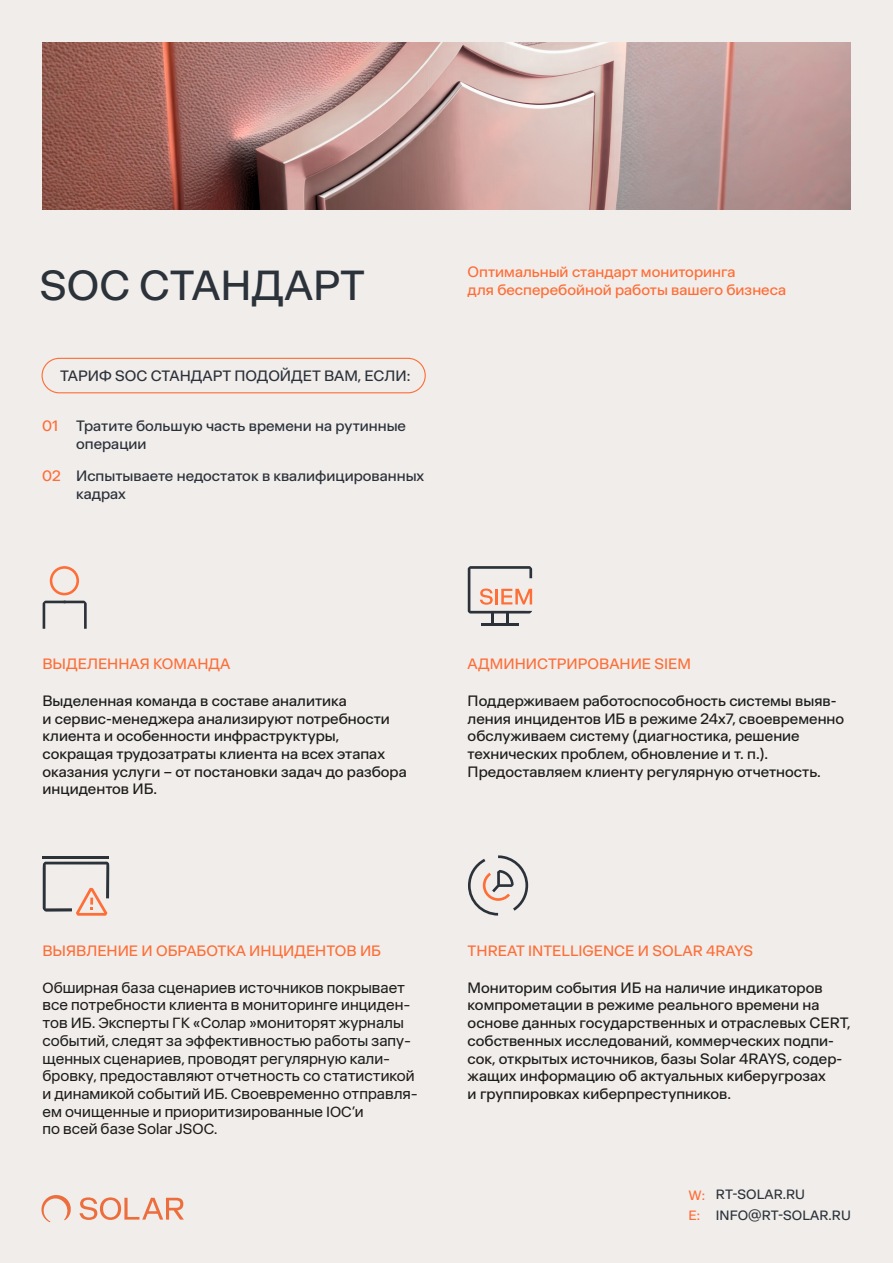
<style>
.page{position:relative;width:893px;height:1263px;background:#f1edeb}
.page>*{position:absolute;margin:0;border:0;box-sizing:border-box;transform-origin:0 0}
.t1{font:42px "ONY One Beta";color:#2b323a}
.t2{font:15px/17.7px "ONY One Beta";color:#1d1d1b}
.t3{font:15px/17.7px "ONY Sans";color:#1d1d1b}
.t4{font:15px/18px "ONY One Beta";color:#fe6e36}
.t5{font:15px/18px "ONY One Beta";color:#2b323a}
.t6{font:13.5px/20.2px "ONY One Beta";color:#2b323a}
.s1{color:#fe6e36}
</style>
<div class="page">
<svg style="left:41px;top:1195px;width:143px;height:27px"></svg>
<div style="left:42px;top:358px;width:384px;height:35px;border:1px solid #fe6e36;border-radius:17px"></div>
<svg style="left:43px;top:601px;width:44px;height:28px"></svg>
<svg style="left:50px;top:566px;width:29px;height:29px"></svg>
<hr style="left:481px;top:623px;width:38px;height:3px;background:#2b323a">
<svg style="left:468px;top:566px;width:64px;height:57px"></svg>
<hr style="left:43px;top:856px;width:66px;height:3px;background:#2b323a">
<svg style="left:43px;top:862px;width:66px;height:54px"></svg>
<svg style="left:468px;top:855px;width:60px;height:60px"></svg>
<img style="left:43px;top:43px;width:807px;height:167px">
<h1 class="t1" style="left:40px;top:256px;width:326px">SOC СТАНДАРТ</h1>
<p class="t4" style="left:468px;top:262px;width:320px">Оптимальный стандарт мониторинга<br>для бесперебойной работы вашего бизнеса</p>
<p class="t5" style="left:60px;top:366px;width:352px">ТАРИФ SOC СТАНДАРТ ПОДОЙДЕТ ВАМ, ЕСЛИ:</p>
<p class="t4" style="left:42px;top:416px;width:17px">01</p>
<p class="t4" style="left:42px;top:466px;width:20px">02</p>
<p class="t5" style="left:76px;top:416px;width:332px">Тратите большую часть времени на рутинные операции</p>
<p class="t5" style="left:76px;top:466px;width:350px">Испытываете недостаток в квалифицированных кадрах</p>
<p class="t4" style="left:43px;top:654px;width:189px">ВЫДЕЛЕННАЯ КОМАНДА</p>
<p class="t2" style="left:43px;top:691px;width:366px">Выделенная команда в составе аналитика<br>и сервис-менеджера анализируют потребности клиента и особенности инфраструктуры, сокращая трудозатраты клиента на всех этапах оказания услуги – от постановки задач до разбора инцидентов ИБ.</p>
<p class="t4" style="left:468px;top:654px;width:225px">АДМИНИСТРИРОВАНИЕ SIEM</p>
<p class="t2" style="left:468px;top:691px;width:378px">Поддерживаем работоспособность системы выяв&shy;ления инцидентов ИБ в режиме 24x7, своевременно обслуживаем систему (диагностика, решение технических проблем, обновление и т. п.).<br>Предоставляем клиенту регулярную отчетность.</p>
<p class="t4" style="left:43px;top:940px;width:340px">ВЫЯВЛЕНИЕ И ОБРАБОТКА ИНЦИДЕНТОВ ИБ</p>
<p class="t3" style="left:43px;top:978px;width:377px">Обширная база сценариев источников покрывает все потребности клиента в мониторинге инциден&shy;тов ИБ. Эксперты ГК «Солар »мониторят журналы событий, следят за эффективностью работы запу&shy;щенных сценариев, проводят регулярную кали&shy;бровку, предоставляют отчетность со статистикой и динамикой событий ИБ. Своевременно отправля&shy;ем очищенные и приоритизированные IOC’и<br>по всей базе Solar JSOC.</p>
<p class="t4" style="left:468px;top:940px;width:287px">THREAT INTELLIGENCE И SOLAR 4RAYS</p>
<p class="t2" style="left:468px;top:978px;width:384px">Мониторим события ИБ на наличие индикаторов компрометации в режиме реального времени на основе данных государственных и отраслевых CERT, собственных исследований, коммерческих подпи&shy;сок, открытых источников, базы Solar 4RAYS, содер&shy;жащих информацию об актуальных киберугрозах<br>и группировках киберпреступников.</p>
<p class="t6" style="left:716px;top:1183px;width:91px">RT-SOLAR.RU</p>
<p class="t6" style="left:688px;top:1184px;width:164px"><span class="s1">W:<br>E:</span> INFO@RT-SOLAR.RU</p>
</div>
